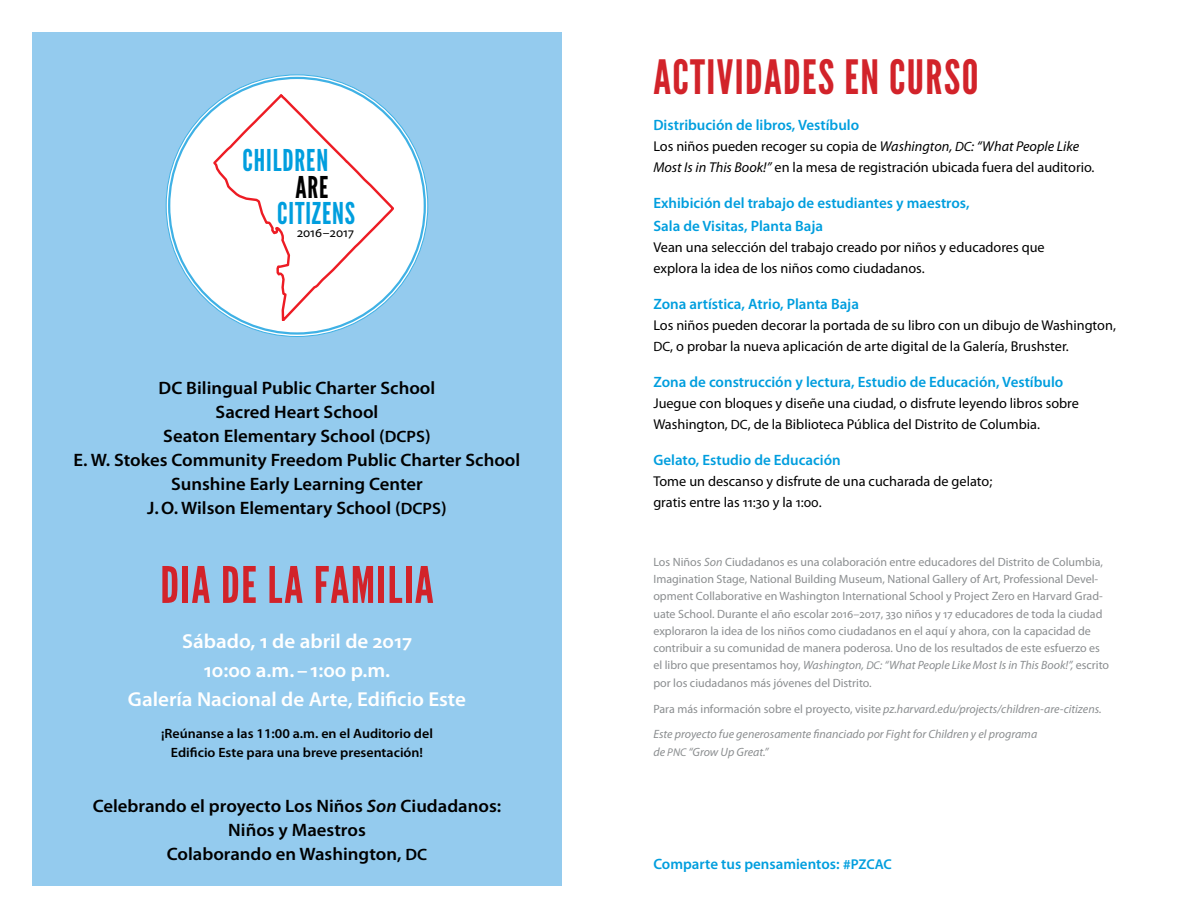
<style>
.page{position:relative;width:1188px;height:918px;background:#fff}
.page>*{position:absolute;margin:0;border:0;box-sizing:border-box;transform-origin:0 0}
.t1{font:50.25px "League Gothic";letter-spacing:.03em;color:#d2232a}
.t2{font:47.25px "League Gothic";letter-spacing:.03em;color:#d2232a}
.t3{font:30px "League Gothic";letter-spacing:.03em;color:#009ede}
.t4{font:30px "League Gothic";color:#000}
.t5{font:600 20.25px/28.8px "Myriad Pro";color:#fff;text-align:center;scale:1.04 1}
.t6{font:600 18px/24px "Myriad Pro";color:#000;text-align:center;scale:1.04 1}
.t7{font:600 15px/22.5px "Myriad Pro";color:#009ede}
.t8{font:14.25px/21px "Myriad Pro";color:#000}
.t9{font:600 13.5px/19.5px "Myriad Pro";color:#000;text-align:center;scale:1.04 1}
.t10{font:13.5px "Myriad Pro";color:#000}
.t11{font:12px/17.2px "Myriad Pro";color:#8b8e90}
.t12{font:italic 12px/26px "Myriad Pro";color:#8b8e90}
.s1{font-size:16.5px}
.s2{font-style:italic}
.s3{font-style:italic;font-size:13.5px}
.s4{font-size:13.5px}
.s5{font-style:italic;font-size:11.25px}
.s6{font-style:normal}
.s7{font-size:11.25px}
.s8{font-size:14.25px}
</style>
<div class="page">
<div style="left:32px;top:32px;width:530px;height:854px;background:#94cbee"></div>
<svg style="left:166px;top:75px;width:262px;height:262px;background:#e4f3fb"></svg>
<svg style="left:214px;top:95px;width:179px;height:226px;background:#faf7f8"></svg>
<h3 class="t3" style="left:243px;top:143px;width:87px">CHILDREN</h3>
<h3 class="t4" style="left:295px;top:169px;width:35px">ARE</h3>
<h3 class="t3" style="left:277px;top:196px;width:79px">CITIZENS</h3>
<p class="t10" style="left:297px;top:225px;width:58px">2016–2017</p>
<h3 class="t6" style="left:74px;top:376px;width:431px">DC Bilingual Public Charter School<br>Sacred Heart School<br>Seaton Elementary School (<span class="s1">DCPS</span>)<br>E. W. Stokes Community Freedom Public Charter School Sunshine Early Learning Center<br>J.O. Wilson Elementary School (<span class="s1">DCPS</span>)</h3>
<h1 class="t1" style="left:160px;top:555px;width:275px">DIA DE LA FAMILIA</h1>
<h3 class="t5" style="left:128px;top:627px;width:327px">Sábado, 1 de abril de 2017<br>10:00 a.m.– 1:00 p.m.<br>Galería Nacional de Arte, Edificio Este</h3>
<p class="t9" style="left:161px;top:724px;width:263px">¡Reúnanse a las 11:00 a.m. en el Auditorio del<br>Edificio Este para una breve presentación!</p>
<h3 class="t6" style="left:93px;top:794px;width:394px">Celebrando el proyecto Los Niños <span class="s2">Son</span> Ciudadanos:<br>Niños y Maestros<br>Colaborando en Washington, <span class="s1">DC</span></h3>
<h2 class="t2" style="left:653px;top:49px;width:327px">ACTIVIDADES EN CURSO</h2>
<p class="t7" style="left:653px;top:114px;width:207px">Distribución de libros, Vestíbulo</p>
<p class="t8" style="left:653px;top:136px;width:443px">Los niños pueden recoger su copia de <span class="s2">Washington,</span> <span class="s3">DC</span><span class="s2">: “What People Like<br>Most Is in This Book!”</span> en la mesa de registración ubicada fuera del auditorio.</p>
<p class="t7" style="left:653px;top:192px;width:318px">Exhibición del trabajo de estudiantes y maestros,<br>Sala de Visitas, Planta Baja</p>
<p class="t8" style="left:653px;top:237px;width:393px">Vean una selección del trabajo creado por niños y educadores que explora la idea de los niños como ciudadanos.</p>
<p class="t7" style="left:653px;top:293px;width:207px">Zona artística, Atrio, Planta Baja</p>
<p class="t8" style="left:653px;top:315px;width:464px">Los niños pueden decorar la portada de su libro con un dibujo de Washington,<br><span class="s4">DC</span>, o probar la nueva aplicación de arte digital de la Galería, Brushster.</p>
<p class="t7" style="left:653px;top:371px;width:412px">Zona de construcción y lectura, Estudio de Educación, Vestíbulo</p>
<p class="t8" style="left:653px;top:393px;width:427px">Juegue con bloques y diseñe una ciudad, o disfrute leyendo libros sobre<br>Washington, <span class="s4">DC</span>, de la Biblioteca Pública del Distrito de Columbia.</p>
<p class="t7" style="left:653px;top:449px;width:189px">Gelato, Estudio de Educación</p>
<p class="t8" style="left:653px;top:471px;width:340px">Tome un descanso y disfrute de una cucharada de gelato; gratis entre las 11:30 y la 1:00.</p>
<p class="t11" style="left:653px;top:553px;width:457px">Los Niños <span class="s2">Son</span> Ciudadanos es una colaboración entre educadores del Distrito de Columbia, Imagination Stage, National Building Museum, National Gallery of Art, Professional Devel&shy;opment Collaborative en Washington International School y Project Zero en Harvard Grad&shy;uate School. Durante el año escolar 2016–2017, 330 niños y 17 educadores de toda la ciudad exploraron la idea de los niños como ciudadanos en el aquí y ahora, con la capacidad de contribuir a su comunidad de manera poderosa. Uno de los resultados de este esfuerzo es el libro que presentamos hoy, <span class="s2">Washington,</span> <span class="s5">DC</span><span class="s2">: “What People Like Most Is in This Book!”,</span> escrito por los ciudadanos más jóvenes del Distrito.</p>
<p class="t12" style="left:653px;top:696px;width:450px"><span class="s6">Para más información sobre el proyecto, visite</span> pz.harvard.edu/projects/children-are-citizens.<br>Este proyecto fue generosamente financiado por Fight for Children y el programa</p>
<p class="t12" style="left:653px;top:739px;width:117px">de <span class="s7">PNC</span> “Grow Up Great.”</p>
<p class="t7" style="left:653px;top:853px;width:240px">Comparte tus pensamientos: #<span class="s8">PZCAC</span></p>
</div>
